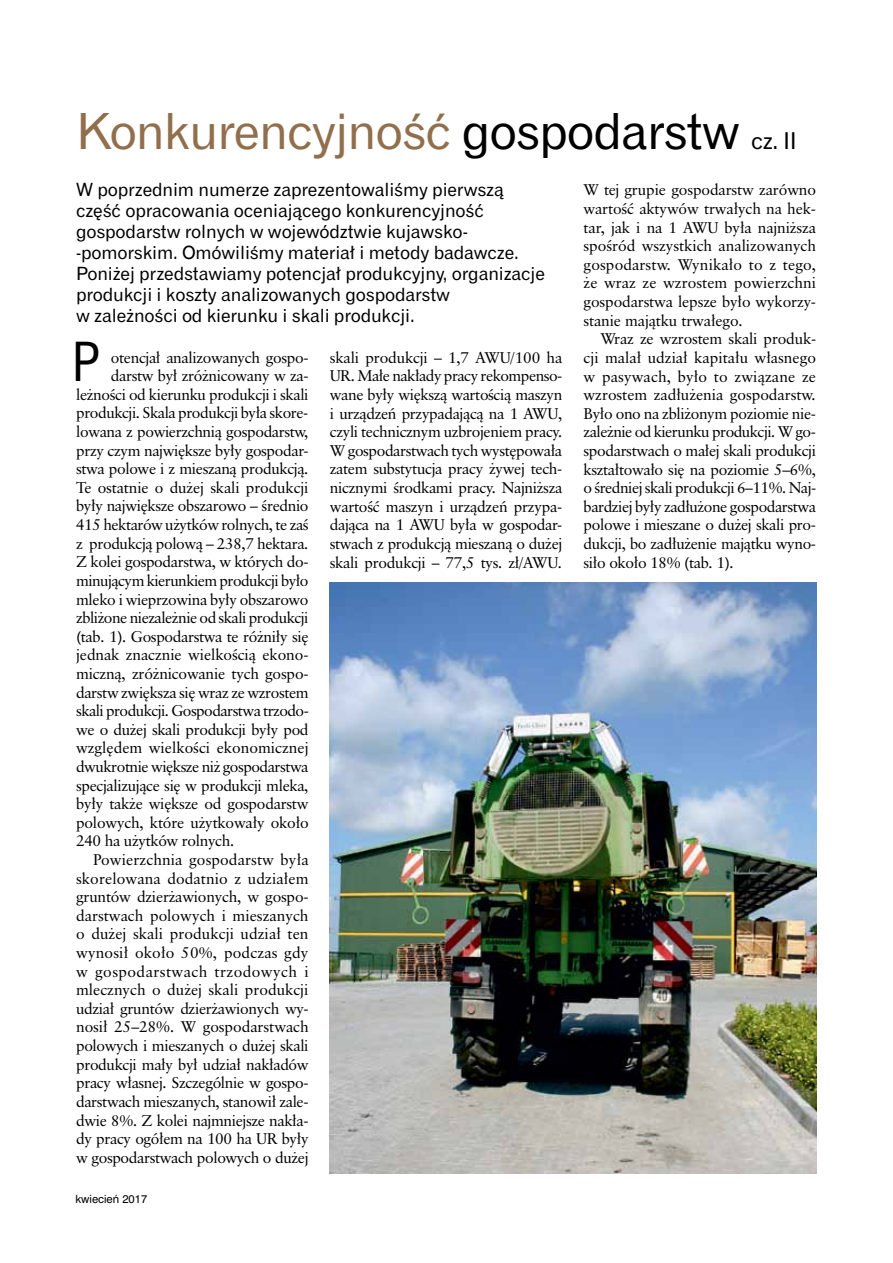
<style>
.page{position:relative;width:893px;height:1263px;background:#fff}
.page>*{position:absolute;margin:0;border:0;box-sizing:border-box;transform-origin:0 0}
.t1{font:49.2px "Swis 721 Cn PL";color:#000}
.t2{font:45px "Gothic 720 PL";letter-spacing:-.025em;color:#926f4c}
.t3{font:16.5px/21px "Gothic 720 PL";letter-spacing:-.01em;color:#000}
.t4{font:15.3px/18.6px "Class Garmnd PL";letter-spacing:-.025em;color:#000;text-align:justify}
.t5{font:15.3px "Class Garmnd PL";color:#000}
.t6{font:15.3px "Class Garmnd PL";letter-spacing:.005em;color:#000}
.t7{font:15.3px "Class Garmnd PL";letter-spacing:-.005em;color:#000}
.t8{font:15.3px "Class Garmnd PL";letter-spacing:.01em;color:#000}
.t9{font:15.3px "Class Garmnd PL";letter-spacing:.025em;color:#000}
.t10{font:10.5px "Swis 721 PL";color:#000}
.s1{color:#000}
.s2{font-size:21px;color:#000}
</style>
<div class="page">
<img style="left:330px;top:583px;width:486px;height:591px">
<h2 class="t2" style="left:76px;top:101px;width:722px">Konkurencyjność <span class="s1">gospodarstw</span> <span class="s2">cz. II</span></h2>
<p class="t3" style="left:76px;top:179px;width:470px">W poprzednim numerze zaprezentowaliśmy pierwszą część opracowania oceniającego konkurencyjność gospodarstw rolnych w województwie kujawsko--pomorskim. Omówiliśmy materiał i metody badawcze.<br>Poniżej przedstawiamy potencjał produkcyjny, organizacje produkcji i koszty analizowanych gospodarstw<br>w zależności od kierunku i skali produkcji.</p>
<p class="t4" style="left:584px;top:180px;width:234px">W tej grupie gospodarstw zarówno wartość aktywów trwałych na hek&shy;tar, jak i na 1 AWU była najniższa spośród wszystkich analizowanych gospodarstw. Wynikało to z tego, że wraz ze wzrostem powierzchni gospodarstwa lepsze było wykorzy&shy;stanie majątku trwałego.</p>
<p class="t4" style="left:584px;top:329px;width:234px;text-indent:17px">Wraz ze wzrostem skali produk&shy;cji malał udział kapitału własnego w pasywach, było to związane ze wzrostem zadłużenia gospodarstw.<br>Było ono na zbliżonym poziomie nie&shy;zależnie od kierunku produkcji. W go&shy;spodarstwach o małej skali produkcji kształtowało się na poziomie 5–6%, o średniej skali produkcji 6–11%. Naj&shy;bardziej były zadłużone gospodarstwa polowe i mieszane o dużej skali pro&shy;dukcji, bo zadłużenie majątku wyno&shy;siło około 18% (tab. 1).</p>
<h1 class="t1" style="left:73px;top:331px;width:29px">P</h1>
<p class="t4" style="left:111px;top:348px;width:199px">otencjał analizowanych gospo-</p>
<p class="t4" style="left:330px;top:348px;width:234px">skali produkcji – 1,7 AWU/100 ha UR. Małe nakłady pracy rekompenso&shy;wane były większą wartością maszyn i urządzeń przypadającą na 1 AWU, czyli technicznym uzbrojeniem pracy.<br>W gospodarstwach tych występowała zatem substytucja pracy żywej tech&shy;nicznymi środkami pracy. Najniższa wartość maszyn i urządzeń przypa&shy;dająca na 1 AWU była w gospodar&shy;stwach z produkcją mieszaną o dużej skali produkcji – 77,5 tys. zł/AWU.</p>
<p class="t4" style="left:111px;top:366px;width:199px">darstw był zróżnicowany w za-</p>
<p class="t4" style="left:76px;top:385px;width:234px">leżności od kierunku produkcji i skali</p>
<p class="t4" style="left:76px;top:403px;width:234px">produkcji. Skala produkcji była skore-</p>
<p class="t4" style="left:76px;top:422px;width:234px">lowana z powierzchnią gospodarstw,</p>
<p class="t4" style="left:76px;top:441px;width:234px">przy czym największe były gospodar-</p>
<p class="t4" style="left:76px;top:459px;width:234px">stwa polowe i z mieszaną produkcją.</p>
<p class="t4" style="left:76px;top:478px;width:234px">Te ostatnie o dużej skali produkcji</p>
<p class="t4" style="left:76px;top:496px;width:234px">były największe obszarowo – średnio</p>
<p class="t4" style="left:76px;top:515px;width:234px">415 hektarów użytków rolnych, te zaś</p>
<p class="t4" style="left:76px;top:534px;width:234px">z produkcją polową – 238,7 hektara.</p>
<p class="t4" style="left:76px;top:552px;width:234px">Z kolei gospodarstwa, w których do-</p>
<p class="t4" style="left:76px;top:571px;width:234px">minującym kierunkiem produkcji było</p>
<p class="t4" style="left:76px;top:589px;width:234px">mleko i wieprzowina były obszarowo</p>
<p class="t4" style="left:76px;top:608px;width:234px">zbliżone niezależnie od skali produkcji</p>
<p class="t4" style="left:76px;top:627px;width:234px">(tab. 1). Gospodarstwa te różniły się</p>
<p class="t7" style="left:76px;top:645px;width:234px">jednak znacznie wielkością ekono-</p>
<p class="t4" style="left:76px;top:664px;width:234px">miczną, zróżnicowanie tych gospo-</p>
<p class="t4" style="left:76px;top:683px;width:234px">darstw zwiększa się wraz ze wzrostem</p>
<p class="t4" style="left:76px;top:701px;width:234px">skali produkcji. Gospodarstwa trzodo-</p>
<p class="t4" style="left:76px;top:720px;width:234px">we o dużej skali produkcji były pod</p>
<p class="t5" style="left:76px;top:738px;width:234px">względem wielkości ekonomicznej</p>
<p class="t4" style="left:76px;top:757px;width:234px">dwukrotnie większe niż gospodarstwa</p>
<p class="t4" style="left:76px;top:776px;width:234px">specjalizujące się w produkcji mleka,</p>
<p class="t4" style="left:76px;top:794px;width:234px">były także większe od gospodarstw</p>
<p class="t4" style="left:76px;top:813px;width:234px">polowych, które użytkowały około</p>
<p class="t4" style="left:76px;top:831px;width:160px">240 ha użytków rolnych.</p>
<p class="t6" style="left:93px;top:850px;width:217px">Powierzchnia gospodarstw była</p>
<p class="t6" style="left:76px;top:869px;width:234px">skorelowana dodatnio z udziałem</p>
<p class="t4" style="left:76px;top:887px;width:234px">gruntów dzierżawionych, w gospo-</p>
<p class="t5" style="left:76px;top:906px;width:234px">darstwach polowych i mieszanych</p>
<p class="t6" style="left:76px;top:924px;width:234px">o dużej skali produkcji udział ten</p>
<p class="t8" style="left:76px;top:943px;width:234px">wynosił około 50%, podczas gdy</p>
<p class="t9" style="left:76px;top:962px;width:234px">w gospodarstwach trzodowych i</p>
<p class="t5" style="left:76px;top:980px;width:234px">mlecznych o dużej skali produkcji</p>
<p class="t4" style="left:76px;top:999px;width:234px">udział gruntów dzierżawionych wy-</p>
<p class="t7" style="left:76px;top:1017px;width:234px">nosił 25–28%. W gospodarstwach</p>
<p class="t4" style="left:76px;top:1036px;width:234px">polowych i mieszanych o dużej skali</p>
<p class="t4" style="left:76px;top:1055px;width:234px">produkcji mały był udział nakładów</p>
<p class="t4" style="left:76px;top:1073px;width:234px">pracy własnej. Szczególnie w gospo-</p>
<p class="t4" style="left:76px;top:1092px;width:234px">darstwach mieszanych, stanowił zale-</p>
<p class="t4" style="left:76px;top:1110px;width:234px">dwie 8%. Z kolei najmniejsze nakła-</p>
<p class="t4" style="left:76px;top:1129px;width:234px">dy pracy ogółem na 100 ha UR były</p>
<p class="t4" style="left:76px;top:1148px;width:234px">w gospodarstwach polowych o dużej</p>
<p class="t10" style="left:75px;top:1192px;width:73px">kwiecień 2017</p>
</div>
